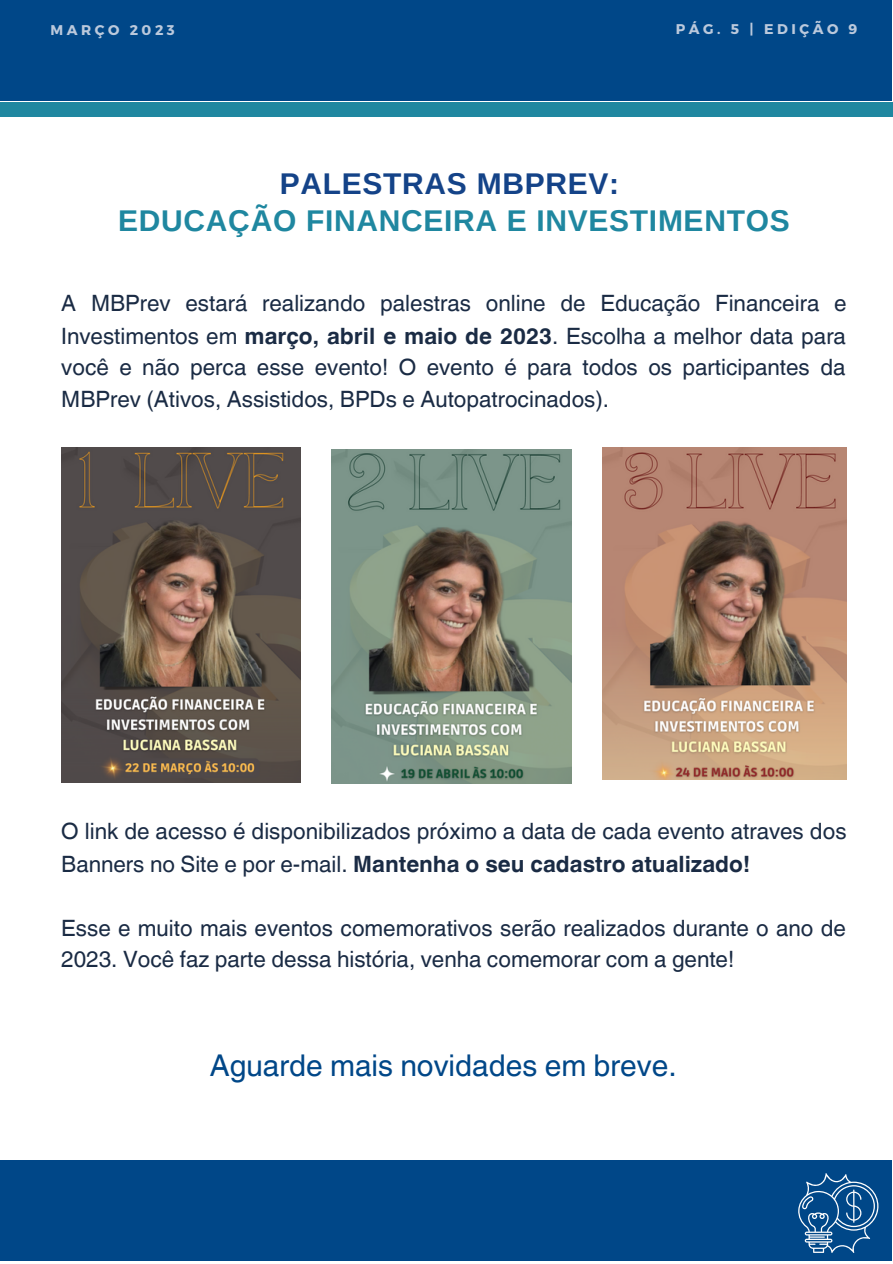
<style>
.page{position:relative;width:893px;height:1264px;background:#fff}
.page>*{position:absolute;margin:0;border:0;box-sizing:border-box;transform-origin:0 0}
.t1{font:700 30px "Arimo";letter-spacing:.025em;color:#1f87a0}
.t2{font:30px "Helvetica World";color:#004788}
.t3{font:700 30px "Arimo";letter-spacing:.025em;color:#144388}
.t4{font:22.5px/31.8px "Helvetica World";color:#1a2b44}
.t5{font:700 14.1px "Montserrat";letter-spacing:.25em;color:#bbc9dc}
.s1{font-weight:700}
</style>
<div class="page">
<div style="left:0;top:0;width:891px;height:100px;background:#004788"></div>
<div style="left:0;top:102px;width:892px;height:15px;background:#1f87a0"></div>
<div style="left:0;top:1160px;width:891px;height:100px;background:#004788"></div>
<img style="left:61px;top:447px;width:240px;height:335px">
<img style="left:332px;top:449px;width:239px;height:334px">
<img style="left:602px;top:447px;width:244px;height:332px">
<svg style="left:798px;top:1173px;width:80px;height:79px"></svg>
<p class="t5" style="left:50px;top:21px;width:126px">MARÇO 2023</p>
<p class="t5" style="left:675px;top:20px;width:183px">PÁG. 5 | EDIÇÃO 9</p>
<h1 class="t3" style="left:280px;top:167px;width:340px">PALESTRAS MBPREV:</h1>
<h1 class="t1" style="left:118px;top:204px;width:672px">EDUCAÇÃO FINANCEIRA E INVESTIMENTOS</h1>
<p class="t4" style="left:61px;top:287px;width:786px;text-align:justify">A MBPrev estará realizando palestras online de Educação Financeira e Investimentos em <span class="s1">março, abril e maio de 2023</span>. Escolha a melhor data para você e não perca esse evento! O evento é para todos os participantes da MBPrev (Ativos, Assistidos, BPDs e Autopatrocinados).</p>
<p class="t4" style="left:61px;top:815px;width:786px;line-height:32.5px">O link de acesso é disponibilizados próximo a data de cada evento atraves dos<br>Banners no Site e por e-mail. <span class="s1">Mantenha o seu cadastro atualizado!</span></p>
<p class="t4" style="left:61px;top:912px;width:786px">Esse e muito mais eventos comemorativos serão realizados durante o ano de<br>2023. Você faz parte dessa história, venha comemorar com a gente!</p>
<h1 class="t2" style="left:210px;top:1047px;width:468px">Aguarde mais novidades em breve.</h1>
</div>
